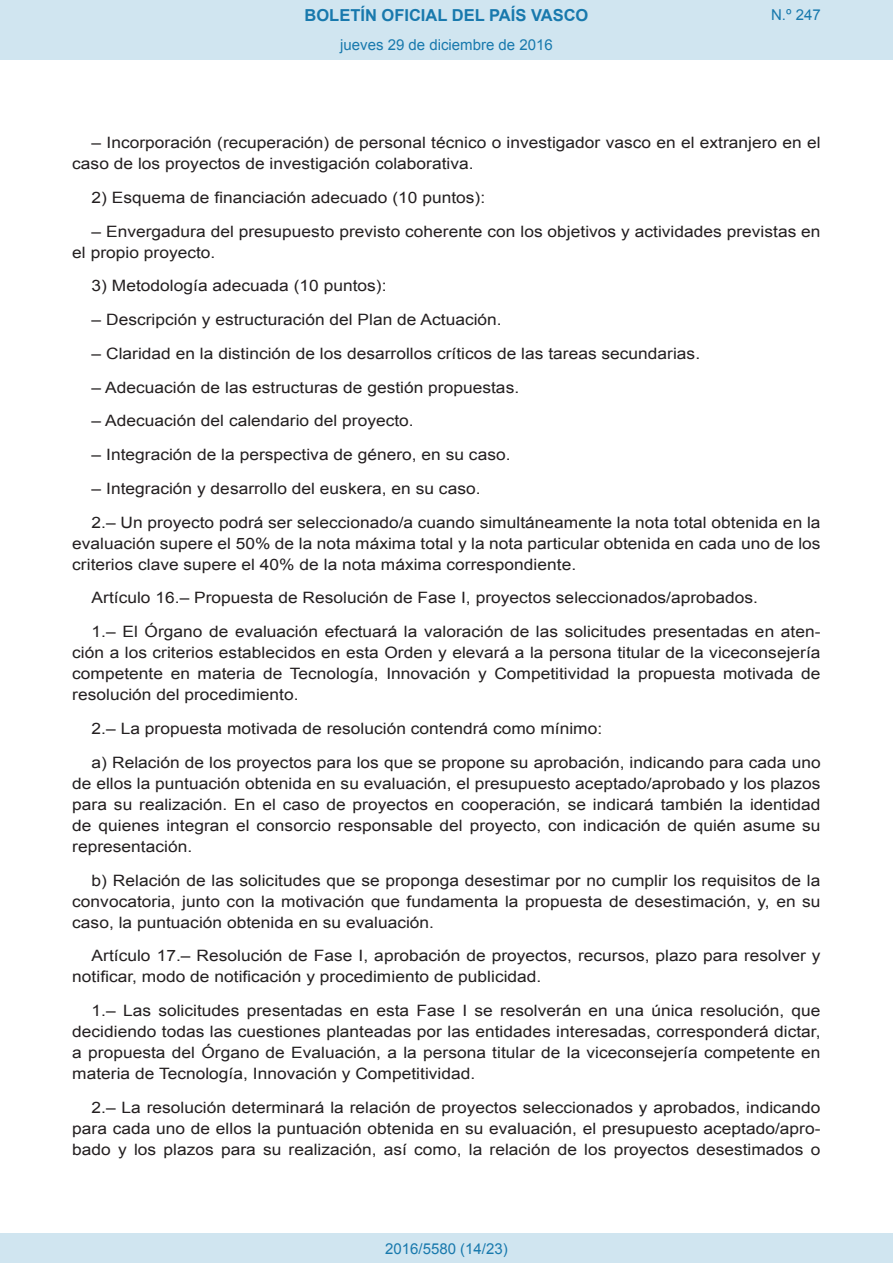
<style>
.page{position:relative;width:893px;height:1263px;background:#fff}
.page>*{position:absolute;margin:0;border:0;box-sizing:border-box;transform-origin:0 0}
.t1{font:700 16.5px "Arial";color:#1879ad}
.BOPVDetalle{font:15.6px/21px "Arial";color:#231f20;text-align:justify;scale:1.11 1}
.Paginacion_Centro{font:15px "Arial";color:#1879ad}
</style>
<div class="page">
<div style="left:0;top:0;width:893px;height:60px;background:#d0e5f0"></div>
<div style="left:0;top:1233px;width:893px;height:30px;background:#d0e5f0"></div>
<p class="t1" style="left:305px;top:4px;width:285px">BOLETÍN OFICIAL DEL PAÍS VASCO</p>
<p class="Paginacion_Centro" style="left:340px;top:35px;width:214px">jueves 29 de diciembre de 2016</p>
<p class="Paginacion_Centro" style="left:771px;top:5px;width:51px">N.º 247</p>
<p class="BOPVDetalle" style="left:72px;top:132px;width:676px;text-indent:19px">– Incorporación (recuperación) de personal técnico o investigador vasco en el extranjero en el caso de los proyectos de investigación colaborativa.</p>
<p class="BOPVDetalle" style="left:92px;top:187px;width:356px">2) Esquema de financiación adecuado (10 puntos):</p>
<p class="BOPVDetalle" style="left:72px;top:221px;width:676px;text-indent:19px">– Envergadura del presupuesto previsto coherente con los objetivos y actividades previstas en el propio proyecto.</p>
<p class="BOPVDetalle" style="left:92px;top:276px;width:267px">3) Metodología adecuada (10 puntos):</p>
<p class="BOPVDetalle" style="left:92px;top:309px;width:371px">– Descripción y estructuración del Plan de Actuación.</p>
<p class="BOPVDetalle" style="left:92px;top:343px;width:550px">– Claridad en la distinción de los desarrollos críticos de las tareas secundarias.</p>
<p class="BOPVDetalle" style="left:92px;top:377px;width:387px">– Adecuación de las estructuras de gestión propuestas.</p>
<p class="BOPVDetalle" style="left:92px;top:411px;width:292px">– Adecuación del calendario del proyecto.</p>
<p class="BOPVDetalle" style="left:92px;top:444px;width:379px">– Integración de la perspectiva de género, en su caso.</p>
<p class="BOPVDetalle" style="left:92px;top:478px;width:352px">– Integración y desarrollo del euskera, en su caso.</p>
<p class="BOPVDetalle" style="left:72px;top:512px;width:676px;text-indent:19px">2.– Un proyecto podrá ser seleccionado/a cuando simultáneamente la nota total obtenida en la evaluación supere el 50% de la nota máxima total y la nota particular obtenida en cada uno de los criterios clave supere el 40% de la nota máxima correspondiente.</p>
<p class="BOPVDetalle" style="left:92px;top:588px;width:602px">Artículo 16.– Propuesta de Resolución de Fase I, proyectos seleccionados/aprobados.</p>
<p class="BOPVDetalle" style="left:72px;top:621px;width:676px;text-indent:19px">1.– El Órgano de evaluación efectuará la valoración de las solicitudes presentadas en aten&shy;ción a los criterios establecidos en esta Orden y elevará a la persona titular de la viceconsejería competente en materia de Tecnología, Innovación y Competitividad la propuesta motivada de resolución del procedimiento.</p>
<p class="BOPVDetalle" style="left:92px;top:718px;width:461px">2.– La propuesta motivada de resolución contendrá como mínimo:</p>
<p class="BOPVDetalle" style="left:72px;top:752px;width:676px;text-indent:19px">a) Relación de los proyectos para los que se propone su aprobación, indicando para cada uno de ellos la puntuación obtenida en su evaluación, el presupuesto aceptado/aprobado y los plazos para su realización. En el caso de proyectos en cooperación, se indicará también la identidad de quienes integran el consorcio responsable del proyecto, con indicación de quién asume su representación.</p>
<p class="BOPVDetalle" style="left:72px;top:870px;width:676px;text-indent:19px">b) Relación de las solicitudes que se proponga desestimar por no cumplir los requisitos de la convocatoria, junto con la motivación que fundamenta la propuesta de desestimación, y, en su caso, la puntuación obtenida en su evaluación.</p>
<p class="BOPVDetalle" style="left:72px;top:945px;width:676px;text-indent:19px">Artículo 17.– Resolución de Fase I, aprobación de proyectos, recursos, plazo para resolver y notificar, modo de notificación y procedimiento de publicidad.</p>
<p class="BOPVDetalle" style="left:72px;top:1000px;width:676px;text-indent:19px">1.– Las solicitudes presentadas en esta Fase I se resolverán en una única resolución, que decidiendo todas las cuestiones planteadas por las entidades interesadas, corresponderá dictar, a propuesta del Órgano de Evaluación, a la persona titular de la viceconsejería competente en materia de Tecnología, Innovación y Competitividad.</p>
<p class="BOPVDetalle" style="left:72px;top:1097px;width:676px;text-indent:19px">2.– La resolución determinará la relación de proyectos seleccionados y aprobados, indicando para cada uno de ellos la puntuación obtenida en su evaluación, el presupuesto aceptado/apro&shy;bado y los plazos para su realización, así como, la relación de los proyectos desestimados o</p>
<p class="Paginacion_Centro" style="left:385px;top:1238px;width:124px">2016/5580 (14/23)</p>
</div>
